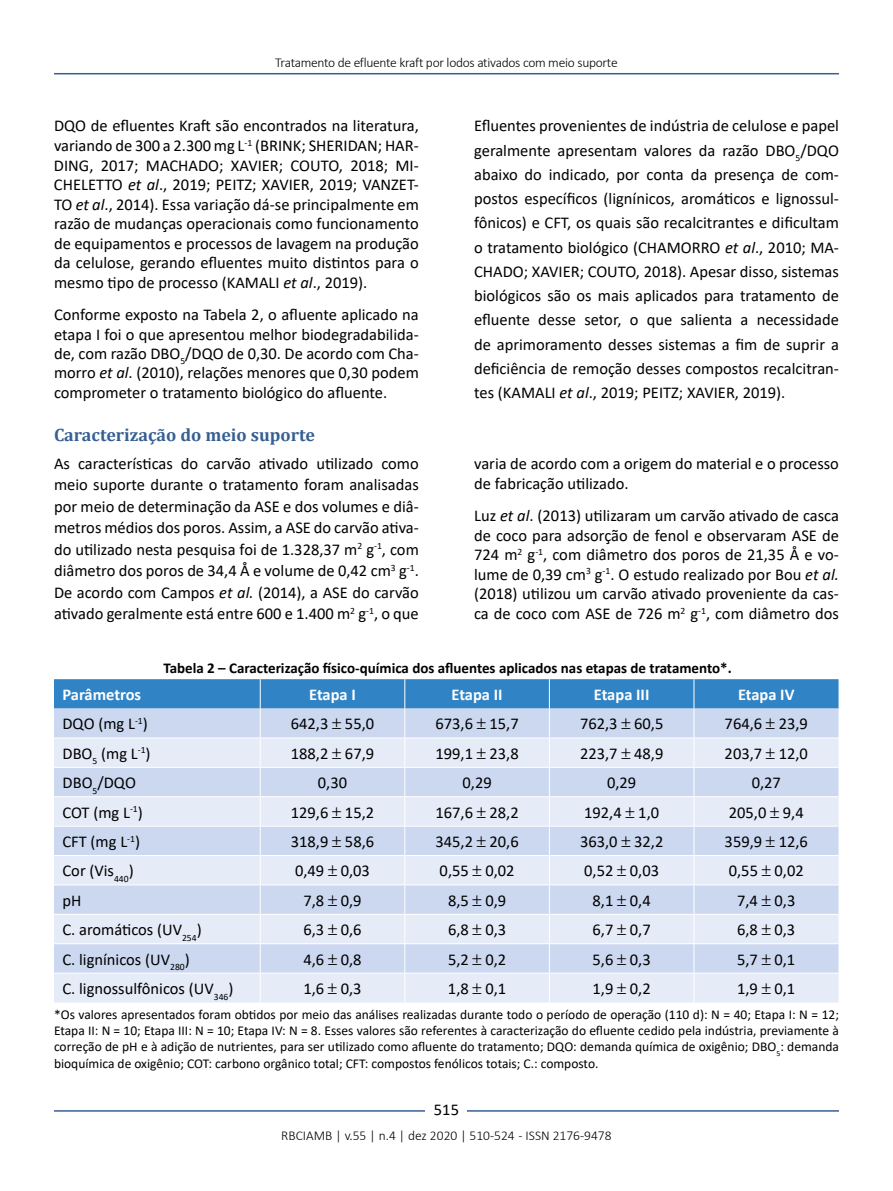
<style>
.page{position:relative;width:893px;height:1191px;background:#fff}
.page>*{position:absolute;margin:0;border:0;box-sizing:border-box;transform-origin:0 0}
.t1{font:700 18px "Cambria";color:#365f92}
.t2{font:16.5px/19.5px "Calibri";color:#000;text-align:justify}
.t3{font:700 16.5px "Calibri";color:#fff}
.t4{font:700 15px "Calibri";color:#000}
.t5{font:13.5px/16.2px "Calibri";color:#000;text-align:justify}
.t6{font:300 13.5px "Calibri";letter-spacing:-.02em;color:#000}
.t7{font:300 13.5px "Calibri";color:#000}
.s1{font-style:italic}
</style>
<div class="page">
<hr style="left:54px;top:73px;width:785px;height:1px;background:#365f92">
<hr style="left:54px;top:1110px;width:785px;height:1px;background:#365f92">
<div style="left:426px;top:1096px;width:41px;height:26px;background:#fff"></div>
<svg style="left:54px;top:679px;width:784px;height:323px;background:#cadaf0"></svg>
<p class="t6" style="left:275px;top:54px;width:344px">Tratamento de efluente kraft por lodos ativados com meio suporte</p>
<p class="t2" style="left:54px;top:116px;width:366px">DQO de efluentes Kraft são encontrados na literatura, variando de 300 a 2.300 mg L<sup>-1</sup> (BRINK; SHERIDAN; HAR-DING, 2017; MACHADO; XAVIER; COUTO, 2018; MI-CHELETTO <span class="s1">et al</span>., 2019; PEITZ; XAVIER, 2019; VANZET-TO <span class="s1">et al</span>., 2014). Essa variação dá-se principalmente em razão de mudanças operacionais como funcionamento de equipamentos e processos de lavagem na produção da celulose, gerando efluentes muito distintos para o mesmo tipo de processo (KAMALI <span class="s1">et al</span>., 2019).</p>
<p class="t2" style="left:54px;top:304px;width:366px">Conforme exposto na Tabela 2, o afluente aplicado na etapa I foi o que apresentou melhor biodegradabilida&shy;de, com razão DBO<sub>5</sub>/DQO de 0,30. De acordo com Cha&shy;morro <span class="s1">et al</span>. (2010), relações menores que 0,30 podem comprometer o tratamento biológico do afluente.</p>
<p class="t2" style="left:474px;top:113px;width:366px;line-height:24.2px">Efluentes provenientes de indústria de celulose e papel geralmente apresentam valores da razão DBO<sub>5</sub>/DQO abaixo do indicado, por conta da presença de com&shy;postos específicos (lignínicos, aromáticos e lignossul&shy;fônicos) e CFT, os quais são recalcitrantes e dificultam o tratamento biológico (CHAMORRO <span class="s1">et al</span>., 2010; MA-CHADO; XAVIER; COUTO, 2018). Apesar disso, sistemas biológicos são os mais aplicados para tratamento de efluente desse setor, o que salienta a necessidade de aprimoramento desses sistemas a fim de suprir a deficiência de remoção desses compostos recalcitran&shy;tes (KAMALI <span class="s1">et al</span>., 2019; PEITZ; XAVIER, 2019).</p>
<p class="t1" style="left:54px;top:422px;width:263px">Caracterização do meio suporte</p>
<p class="t2" style="left:54px;top:452px;width:366px;line-height:21.5px">As características do carvão ativado utilizado como meio suporte durante o tratamento foram analisadas por meio de determinação da ASE e dos volumes e diâ&shy;metros médios dos poros. Assim, a ASE do carvão ativa&shy;do utilizado nesta pesquisa foi de 1.328,37 m<sup>2</sup> g<sup>-1</sup>, com diâmetro dos poros de 34,4 Å e volume de 0,42 cm<sup>3</sup> g<sup>-1</sup>.<br>De acordo com Campos <span class="s1">et al.</span> (2014), a ASE do carvão ativado geralmente está entre 600 e 1.400 m<sup>2</sup> g<sup>-1</sup>, o que</p>
<p class="t2" style="left:474px;top:453px;width:366px">varia de acordo com a origem do material e o processo de fabricação utilizado.</p>
<p class="t2" style="left:474px;top:505px;width:366px">Luz <span class="s1">et al</span>. (2013) utilizaram um carvão ativado de casca de coco para adsorção de fenol e observaram ASE de 724 m<sup>2</sup> g<sup>-1</sup>, com diâmetro dos poros de 21,35 Å e vo&shy;lume de 0,39 cm<sup>3</sup> g<sup>-1</sup>. O estudo realizado por Bou <span class="s1">et al. </span>(2018) utilizou um carvão ativado proveniente da cas&shy;ca de coco com ASE de 726 m<sup>2</sup> g<sup>-1</sup>, com diâmetro dos</p>
<p class="t4" style="left:163px;top:657px;width:570px">Tabela 2 – Caracterização físico-química dos afluentes aplicados nas etapas de tratamento*.</p>
<p class="t3" style="left:63px;top:683px;width:80px">Parâmetros</p>
<p class="t3" style="left:309px;top:683px;width:48px">Etapa I</p>
<p class="t3" style="left:452px;top:683px;width:53px">Etapa II</p>
<p class="t3" style="left:594px;top:683px;width:57px">Etapa III</p>
<p class="t3" style="left:738px;top:683px;width:58px">Etapa IV</p>
<p class="t2" style="left:62px;top:714px;width:87px">DQO (mg L<sup>-1</sup>)</p>
<p class="t2" style="left:291px;top:714px;width:85px">642,3 55,0</p>
<p class="t2" style="left:435px;top:714px;width:85px">673,6 15,7</p>
<p class="t2" style="left:580px;top:714px;width:85px">762,3 60,5</p>
<p class="t2" style="left:725px;top:714px;width:85px">764,6 23,9</p>
<p class="t2" style="left:63px;top:743px;width:90px">DBO<sub>5</sub> (mg L<sup>-1</sup>)</p>
<p class="t2" style="left:291px;top:743px;width:85px">188,2 67,9</p>
<p class="t2" style="left:435px;top:743px;width:85px">199,1 23,8</p>
<p class="t2" style="left:580px;top:743px;width:85px">223,7 48,9</p>
<p class="t2" style="left:725px;top:743px;width:85px">203,7 12,0</p>
<p class="t2" style="left:63px;top:772px;width:75px">DBO<sub>5</sub>/DQO</p>
<p class="t2" style="left:318px;top:772px;width:31px">0,30</p>
<p class="t2" style="left:462px;top:772px;width:31px">0,29</p>
<p class="t2" style="left:607px;top:772px;width:31px">0,29</p>
<p class="t2" style="left:752px;top:772px;width:31px">0,27</p>
<p class="t2" style="left:63px;top:802px;width:82px">COT (mg L<sup>-1</sup>)</p>
<p class="t2" style="left:291px;top:802px;width:85px">129,6 15,2</p>
<p class="t2" style="left:435px;top:802px;width:85px">167,6 28,2</p>
<p class="t2" style="left:584px;top:802px;width:76px">192,4 1,0</p>
<p class="t2" style="left:729px;top:802px;width:76px">205,0 9,4</p>
<p class="t2" style="left:63px;top:831px;width:79px">CFT (mg L<sup>-1</sup>)</p>
<p class="t2" style="left:291px;top:831px;width:85px">318,9 58,6</p>
<p class="t2" style="left:435px;top:831px;width:85px">345,2 20,6</p>
<p class="t2" style="left:580px;top:831px;width:85px">363,0 32,2</p>
<p class="t2" style="left:725px;top:831px;width:85px">359,9 12,6</p>
<p class="t2" style="left:63px;top:860px;width:73px">Cor (Vis<sub>440</sub>)</p>
<p class="t2" style="left:295px;top:860px;width:76px">0,49 0,03</p>
<p class="t2" style="left:440px;top:860px;width:76px">0,55 0,02</p>
<p class="t2" style="left:584px;top:860px;width:76px">0,52 0,03</p>
<p class="t2" style="left:729px;top:860px;width:76px">0,55 0,02</p>
<p class="t2" style="left:63px;top:890px;width:20px">pH</p>
<p class="t2" style="left:303px;top:890px;width:60px">7,8 0,9</p>
<p class="t2" style="left:448px;top:890px;width:60px">8,5 0,9</p>
<p class="t2" style="left:593px;top:890px;width:60px">8,1 0,4</p>
<p class="t2" style="left:737px;top:890px;width:60px">7,4 0,3</p>
<p class="t2" style="left:62px;top:919px;width:141px">C. aromáticos (UV<sub>254</sub>)</p>
<p class="t2" style="left:303px;top:919px;width:60px">6,3 0,6</p>
<p class="t2" style="left:448px;top:919px;width:60px">6,8 0,3</p>
<p class="t2" style="left:593px;top:919px;width:60px">6,7 0,7</p>
<p class="t2" style="left:737px;top:919px;width:60px">6,8 0,3</p>
<p class="t2" style="left:62px;top:949px;width:129px">C. lignínicos (UV<sub>280</sub>)</p>
<p class="t2" style="left:303px;top:949px;width:60px">4,6 0,8</p>
<p class="t2" style="left:448px;top:949px;width:60px">5,2 0,2</p>
<p class="t2" style="left:593px;top:949px;width:60px">5,6 0,3</p>
<p class="t2" style="left:737px;top:949px;width:60px">5,7 0,1</p>
<p class="t2" style="left:62px;top:978px;width:172px">C. lignossulfônicos (UV<sub>346</sub>)</p>
<p class="t2" style="left:303px;top:978px;width:60px">1,6 0,3</p>
<p class="t2" style="left:448px;top:978px;width:60px">1,8 0,1</p>
<p class="t2" style="left:593px;top:978px;width:60px">1,9 0,2</p>
<p class="t2" style="left:737px;top:978px;width:60px">1,9 0,1</p>
<p class="t5" style="left:54px;top:1006px;width:786px">*Os valores apresentados foram obtidos por meio das análises realizadas durante todo o período de operação (110 d): N = 40; Etapa I: N = 12; Etapa II: N = 10; Etapa III: N = 10; Etapa IV: N = 8. Esses valores são referentes à caracterização do efluente cedido pela indústria, previamente à correção de pH e à adição de nutrientes, para ser utilizado como afluente do tratamento; DQO: demanda química de oxigênio; DBO<sub>5</sub>: demanda bioquímica de oxigênio; COT: carbono orgânico total; CFT: compostos fenólicos totais; C.: composto.</p>
<p class="t2" style="left:434px;top:1099px;width:27px">515</p>
<p class="t7" style="left:281px;top:1126px;width:332px">RBCIAMB | v.55 | n.4 | dez 2020 | 510-524 - ISSN 2176-9478</p>
</div>
